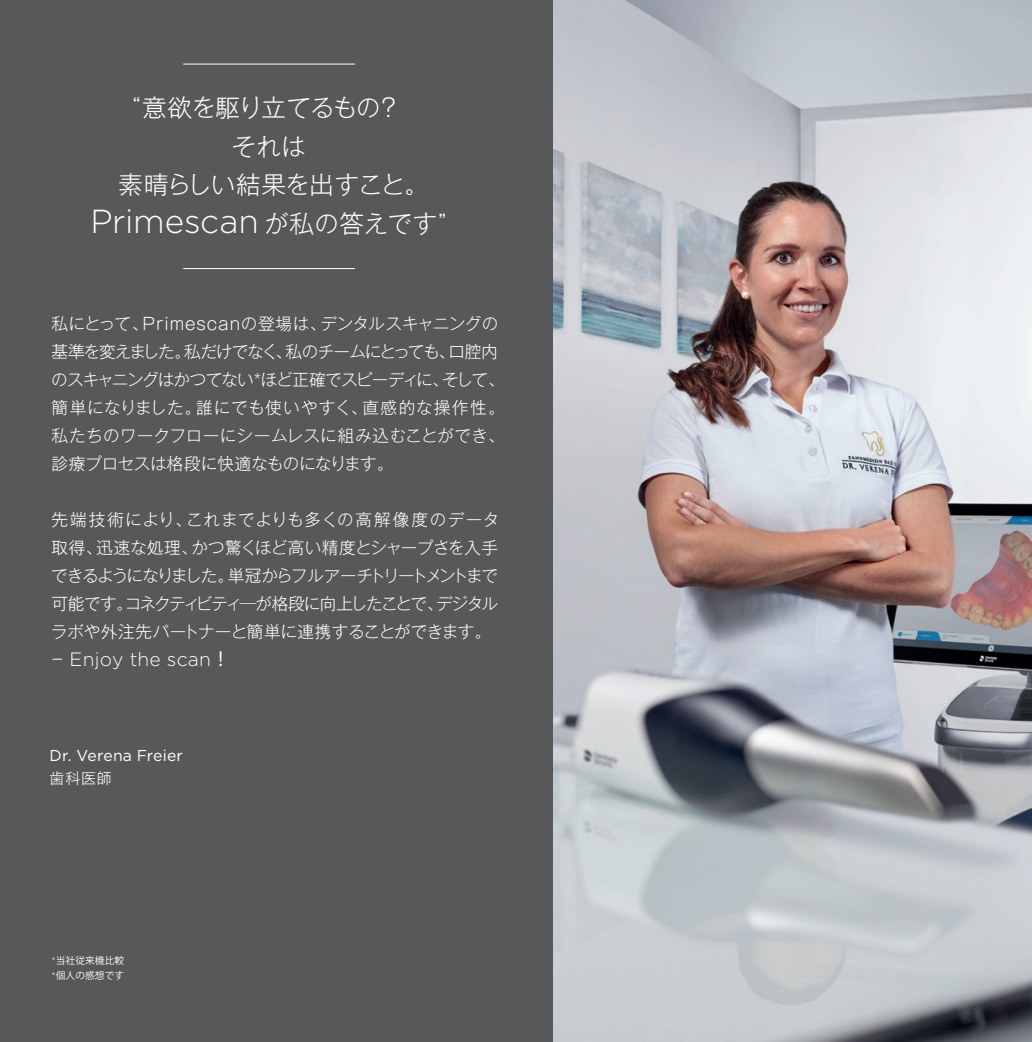
<style>
.page{position:relative;width:1032px;height:1042px;background:#57585a}
.page>*{position:absolute;margin:0;border:0;box-sizing:border-box;transform-origin:0 0}
.t1{font:300 33.25px "Gotham";letter-spacing:-.005em;color:#fff}
.t2{font:300 24.5px "Gothic MB101 Pr 6 N";letter-spacing:-.02em;color:#fff}
.t3{font:300 19.25px "Gotham";letter-spacing:.01em;color:#fff}
.t4{font:300 16.62px/28px "Gothic MB101 Pr 6 N";letter-spacing:-.02em;color:#fff}
.t5{font:15.75px "Gotham";letter-spacing:.01em;color:#fff}
.t6{font:300 14.88px "Gothic MB101 Pr 6 N";color:#fff}
.t7{font:9.62px "Koz Go Pr 6 N";letter-spacing:.015em;color:#fff}
.s1{font-family:"Gothic MB101 Pr 6 N";font-size:24.5px}
.s2{font-family:"Koz Go Pr 6 N";font-weight:400}
.s3{font-family:"Gotham";font-weight:300}
</style>
<div class="page">
<hr style="left:184px;top:64px;width:171px;height:1px;background:#fff">
<hr style="left:184px;top:268px;width:171px;height:1px;background:#fff">
<img style="left:553px;top:0;width:479px;height:1042px">
<h2 class="t2" style="left:132px;top:88px;width:265px">“意欲を駆り立てるもの?</h2>
<h2 class="t2" style="left:232px;top:126px;width:75px">それは</h2>
<h2 class="t2" style="left:119px;top:165px;width:312px">素晴らしい結果を出すこと。</h2>
<h1 class="t1" style="left:90px;top:200px;width:358px">Primescan <span class="s1">が私の答えです”</span></h1>
<p class="t4" style="left:51px;top:308px;width:455px">私にとって、Primescanの登場は、デンタルスキャニングの基準を変えました。私だけでなく、私のチームにとっても、口腔内のスキャニングはかつてない*ほど正確でスピーディに、そして、簡単になりました。誰にでも使いやすく、直感的な操作性。私たちのワークフローにシームレスに組み込むことができ、診療プロセスは格段に快適なものになります。</p>
<p class="t4" style="left:51px;top:504px;width:450px;text-align:justify">先端技術により、これまでよりも多くの高解像度のデータ取得、迅速な処理、かつ驚くほど高い精度とシャープさを入手できるようになりました。単冠からフルアーチトリートメントまで可能です。コネクティビティ―が格段に向上したことで、デジタルラボや外注先パートナーと簡単に連携することができます。</p>
<p class="t3" style="left:51px;top:647px;width:180px">− Enjoy the scan<span class="s2">！</span></p>
<p class="t5" style="left:50px;top:745px;width:135px">Dr. Verena Freier</p>
<p class="t6" style="left:50px;top:766px;width:64px">歯科医師</p>
<p class="t7" style="left:51px;top:954px;width:74px"><span class="s3">*</span>当社従来機比較</p>
<p class="t7" style="left:51px;top:970px;width:74px"><span class="s3">*</span>個人の感想です</p>
</div>
